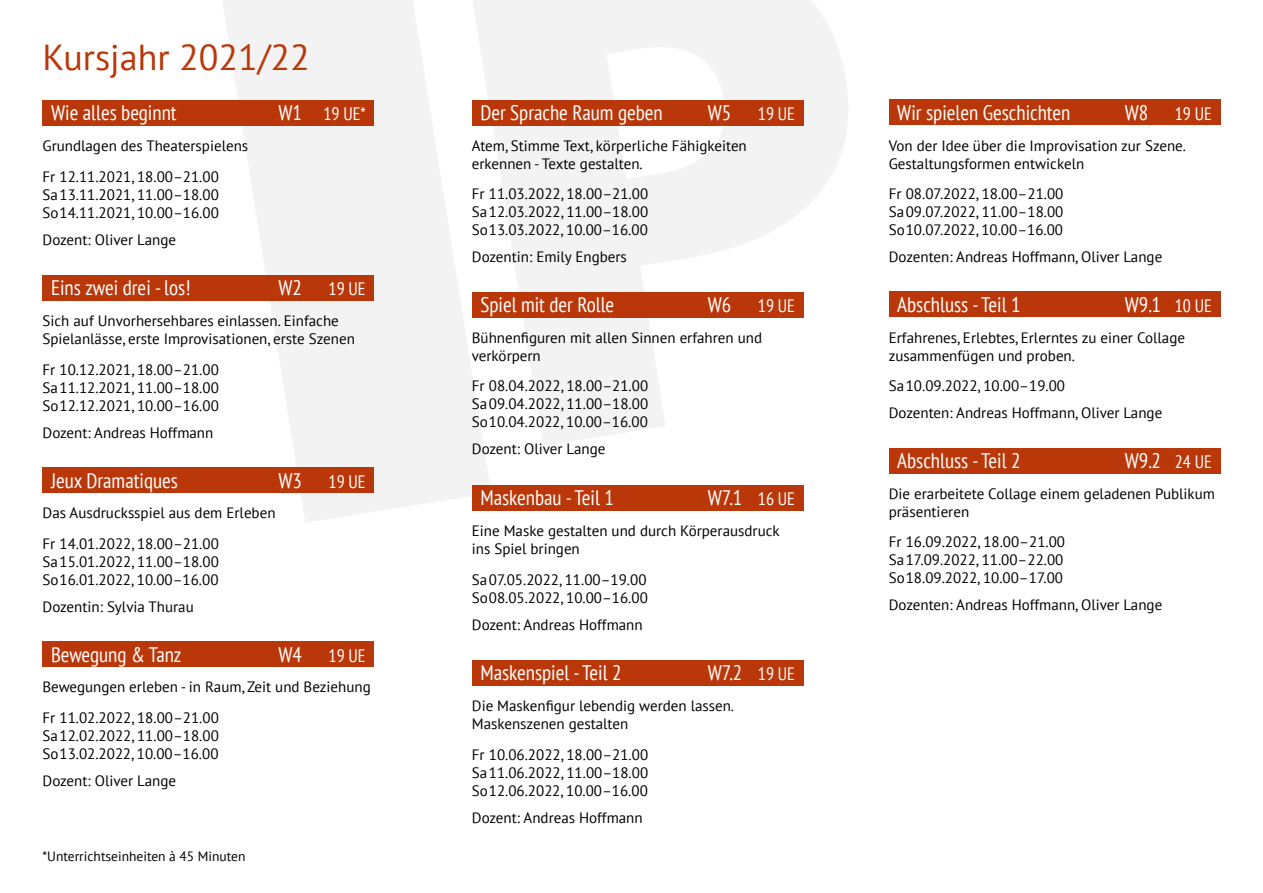
<style>
.page{position:relative;width:1263px;height:893px;background:#fff}
.page>*{position:absolute;margin:0;border:0;box-sizing:border-box;transform-origin:0 0}
.t1{font:36px "PT Sans";color:#ba3709}
.t2{font:condensed 21px "PT Sans";color:#fff}
.t3{font:condensed 18px "PT Sans";color:#fff}
.t4{font:15px/18px "PT Sans";color:#000}
.t5{font:13.5px "PT Sans";color:#000}
.s1{font-size:21px}
.s2{font-size:18px}
</style>
<div class="page">
<svg style="left:222px;top:0;width:269px;height:522px;fill:#f3f3f4"></svg>
<svg style="left:470px;top:0;width:378px;height:446px;fill:#f3f3f4"></svg>
<div style="left:43px;top:100px;width:331px;height:25px;background:#ba3709"></div>
<div style="left:43px;top:275px;width:331px;height:26px;background:#ba3709"></div>
<div style="left:43px;top:467px;width:331px;height:26px;background:#ba3709"></div>
<div style="left:43px;top:642px;width:331px;height:25px;background:#ba3709"></div>
<div style="left:472px;top:100px;width:331px;height:25px;background:#ba3709"></div>
<div style="left:472px;top:292px;width:331px;height:25px;background:#ba3709"></div>
<div style="left:472px;top:485px;width:331px;height:25px;background:#ba3709"></div>
<div style="left:472px;top:660px;width:331px;height:26px;background:#ba3709"></div>
<div style="left:889px;top:100px;width:331px;height:25px;background:#ba3709"></div>
<div style="left:889px;top:292px;width:331px;height:25px;background:#ba3709"></div>
<div style="left:889px;top:448px;width:331px;height:25px;background:#ba3709"></div>
<h1 class="t1" style="left:43px;top:34px;width:269px">Kursjahr 2021/22</h1>
<h2 class="t2" style="left:51px;top:99px;width:127px">Wie alles beginnt</h2>
<p class="t3" style="left:278px;top:102px;width:89px"><span class="s1">W1</span> 19 UE*</p>
<p class="t4" style="left:43px;top:130px;width:207px;line-height:30.8px">Grundlagen des Theaterspielens<br>Fr 12.11.2021, 18.00–21.00</p>
<p class="t4" style="left:43px;top:185px;width:178px">Sa13.11.2021, 11.00–18.00<br>So14.11.2021, 10.00–16.00</p>
<p class="t4" style="left:43px;top:230px;width:135px">Dozent: Oliver Lange</p>
<h2 class="t2" style="left:51px;top:275px;width:141px">Eins zwei drei - los!</h2>
<h2 class="t2" style="left:278px;top:275px;width:25px">W2</h2>
<p class="t3" style="left:329px;top:278px;width:39px">19 UE</p>
<p class="t4" style="left:43px;top:312px;width:314px">Sich auf Unvorhersehbares einlassen. Einfache<br>Spielanlässe, erste Improvisationen, erste Szenen</p>
<p class="t4" style="left:43px;top:360px;width:178px;text-align:justify">Fr 10.12.2021, 18.00–21.00<br>Sa11.12.2021, 11.00–18.00<br>So12.12.2021, 10.00–16.00</p>
<p class="t4" style="left:43px;top:423px;width:172px">Dozent: Andreas Hoffmann</p>
<h2 class="t2" style="left:51px;top:467px;width:128px">Jeux Dramatiques</h2>
<h2 class="t2" style="left:278px;top:467px;width:25px">W3</h2>
<p class="t3" style="left:329px;top:470px;width:39px">19 UE</p>
<p class="t4" style="left:43px;top:497px;width:235px;line-height:30.8px">Das Ausdrucksspiel aus dem Erleben<br>Fr 14.01.2022, 18.00–21.00</p>
<p class="t4" style="left:43px;top:552px;width:178px">Sa15.01.2022, 11.00–18.00<br>So16.01.2022, 10.00–16.00</p>
<p class="t4" style="left:43px;top:597px;width:153px">Dozentin: Sylvia Thurau</p>
<h2 class="t2" style="left:51px;top:641px;width:132px">Bewegung &amp; Tanz</h2>
<h2 class="t2" style="left:278px;top:641px;width:25px">W4</h2>
<p class="t3" style="left:329px;top:644px;width:39px">19 UE</p>
<p class="t4" style="left:43px;top:671px;width:330px;line-height:30.8px">Bewegungen erleben - in Raum, Zeit und Beziehung<br>Fr 11.02.2022, 18.00–21.00</p>
<p class="t4" style="left:43px;top:726px;width:178px">Sa12.02.2022, 11.00–18.00<br>So13.02.2022, 10.00–16.00</p>
<p class="t4" style="left:43px;top:771px;width:135px">Dozent: Oliver Lange</p>
<p class="t5" style="left:43px;top:847px;width:204px">*Unterrichtseinheiten à 45 Minuten</p>
<h2 class="t2" style="left:480px;top:99px;width:184px">Der Sprache Raum geben</h2>
<h2 class="t2" style="left:708px;top:99px;width:25px">W5</h2>
<p class="t3" style="left:758px;top:102px;width:39px">19 UE</p>
<p class="t4" style="left:472px;top:136px;width:276px">Atem, Stimme Text, körperliche Fähigkeiten erkennen - Texte gestalten.</p>
<p class="t4" style="left:472px;top:185px;width:178px;text-align:justify">Fr 11.03.2022, 18.00–21.00<br>Sa12.03.2022, 11.00–18.00<br>So13.03.2022, 10.00–16.00</p>
<p class="t4" style="left:472px;top:248px;width:157px">Dozentin: Emily Engbers</p>
<h2 class="t2" style="left:480px;top:291px;width:135px">Spiel mit der Rolle</h2>
<h2 class="t2" style="left:708px;top:291px;width:25px">W6</h2>
<p class="t3" style="left:758px;top:294px;width:39px">19 UE</p>
<p class="t4" style="left:472px;top:328px;width:292px">Bühnenfiguren mit allen Sinnen erfahren und verkörpern</p>
<p class="t4" style="left:472px;top:377px;width:178px;text-align:justify">Fr 08.04.2022, 18.00–21.00<br>Sa09.04.2022, 11.00–18.00<br>So10.04.2022, 10.00–16.00</p>
<p class="t4" style="left:472px;top:440px;width:135px">Dozent: Oliver Lange</p>
<h2 class="t2" style="left:480px;top:484px;width:135px">Maskenbau - Teil 1</h2>
<h2 class="t2" style="left:708px;top:484px;width:89px">W7.1 <span class="s2">16 UE</span></h2>
<p class="t4" style="left:472px;top:521px;width:309px">Eine Maske gestalten und durch Körperausdruck ins Spiel bringen</p>
<p class="t4" style="left:472px;top:570px;width:178px">Sa07.05.2022, 11.00–19.00<br>So08.05.2022, 10.00–16.00</p>
<p class="t4" style="left:472px;top:615px;width:172px">Dozent: Andreas Hoffmann</p>
<h2 class="t2" style="left:480px;top:660px;width:143px">Maskenspiel - Teil 2</h2>
<h2 class="t2" style="left:708px;top:660px;width:89px">W7.2 <span class="s2">19 UE</span></h2>
<p class="t4" style="left:472px;top:697px;width:264px">Die Maskenfigur lebendig werden lassen.<br>Maskenszenen gestalten</p>
<p class="t4" style="left:472px;top:745px;width:178px;text-align:justify">Fr 10.06.2022, 18.00–21.00<br>Sa11.06.2022, 11.00–18.00<br>So12.06.2022, 10.00–16.00</p>
<p class="t4" style="left:472px;top:808px;width:172px">Dozent: Andreas Hoffmann</p>
<h2 class="t2" style="left:897px;top:99px;width:175px">Wir spielen Geschichten</h2>
<h2 class="t2" style="left:1125px;top:99px;width:25px">W8</h2>
<p class="t3" style="left:1175px;top:102px;width:39px">19 UE</p>
<p class="t4" style="left:889px;top:136px;width:299px">Von der Idee über die Improvisation zur Szene.<br>Gestaltungsformen entwickeln</p>
<p class="t4" style="left:889px;top:185px;width:176px;text-align:justify">Fr 08.07.2022, 18.00–21.00<br>Sa09.07.2022, 11.00–18.00<br>So10.07.2022, 10.00–16.00</p>
<p class="t4" style="left:889px;top:248px;width:275px">Dozenten: Andreas Hoffmann, Oliver Lange</p>
<h2 class="t2" style="left:897px;top:291px;width:125px">Abschluss - Teil 1</h2>
<h2 class="t2" style="left:1125px;top:291px;width:89px">W9.1 <span class="s2">10 UE</span></h2>
<p class="t4" style="left:889px;top:328px;width:298px">Erfahrenes, Erlebtes, Erlerntes zu einer Collage zusammenfügen und proben.</p>
<p class="t4" style="left:889px;top:372px;width:275px;line-height:27px">Sa10.09.2022, 10.00–19.00<br>Dozenten: Andreas Hoffmann, Oliver Lange</p>
<h2 class="t2" style="left:897px;top:447px;width:125px">Abschluss - Teil 2</h2>
<h2 class="t2" style="left:1125px;top:447px;width:89px">W9.2 <span class="s2">24 UE</span></h2>
<p class="t4" style="left:889px;top:484px;width:328px">Die erarbeitete Collage einem geladenen Publikum präsentieren</p>
<p class="t4" style="left:889px;top:533px;width:178px;text-align:justify">Fr 16.09.2022, 18.00–21.00<br>Sa17.09.2022, 11.00–22.00<br>So18.09.2022, 10.00–17.00</p>
<p class="t4" style="left:889px;top:596px;width:275px">Dozenten: Andreas Hoffmann, Oliver Lange</p>
</div>
